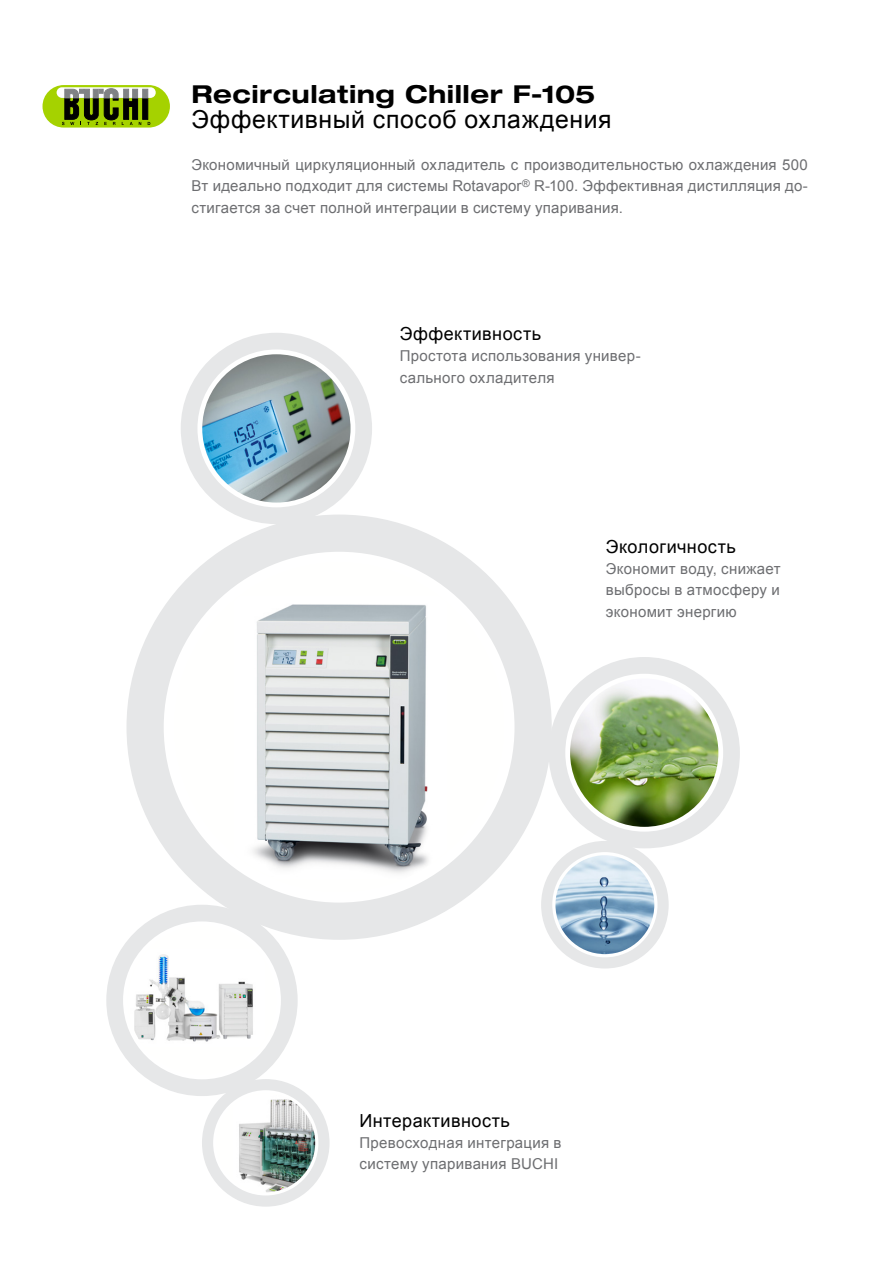
<style>
.page{position:relative;width:893px;height:1263px;background:#fff}
.page>*{position:absolute;margin:0;border:0;box-sizing:border-box;transform-origin:0 0}
.RU_Cover_Subline{font:24.75px "Arial";letter-spacing:.025em;color:#000}
.RU_Cover_Headline{font:700 expanded 24.75px "Helvetica Neue LT Std";letter-spacing:.02em;color:#000}
.RU_Title{font:18px "Arial";letter-spacing:.025em;color:#000}
.RU_Body_text_justifi{font:15px/21.3px "Arial";letter-spacing:.015em;color:#6d6e71;text-align:justify}
.RU_Body_text_left{font:15px/21.3px "Arial";letter-spacing:.02em;color:#6d6e71}
</style>
<div class="page">
<div style="left:43px;top:85px;width:127px;height:43px;background:#a5d200;border-radius:21px"></div>
<div style="left:143px;top:89px;width:5px;height:30px;background:#000;border:1px solid #000"></div>
<svg style="left:57px;top:87px;width:99px;height:11px"></svg>
<div style="left:143px;top:89px;width:5px;height:9px;background:#808285"></div>
<svg style="left:62px;top:89px;width:79px;height:36px"></svg>
<div style="left:126px;top:514px;width:426px;height:426px;background:#e6e7e8;border-radius:50%"></div>
<div style="left:164px;top:552px;width:350px;height:350px;background:#fff;border-radius:50%"></div>
<img style="left:234px;top:604px;width:214px;height:275px">
<div style="left:181px;top:333px;width:191px;height:191px;background:#e6e7e8;border-radius:50%"></div>
<div style="left:197px;top:349px;width:158px;height:158px;background:#fff;border-radius:50%"></div>
<img style="left:202px;top:354px;width:149px;height:149px;border-radius:74px">
<div style="left:541px;top:841px;width:128px;height:127px;background:#e6e7e8;border-radius:50%"></div>
<div style="left:552px;top:852px;width:105px;height:105px;background:#fff;border-radius:50%"></div>
<img style="left:555px;top:855px;width:99px;height:99px;border-radius:49px">
<div style="left:549px;top:657px;width:191px;height:191px;background:#e6e7e8;border-radius:50%"></div>
<div style="left:565px;top:674px;width:158px;height:158px;background:#fff;border-radius:50%"></div>
<img style="left:570px;top:678px;width:148px;height:149px;border-radius:74px">
<div style="left:106px;top:905px;width:192px;height:191px;background:#e6e7e8;border-radius:50%"></div>
<div style="left:123px;top:921px;width:158px;height:158px;background:#fff;border-radius:50%"></div>
<img style="left:128px;top:948px;width:138px;height:94px">
<div style="left:202px;top:1079px;width:128px;height:127px;background:#e6e7e8;border-radius:50%"></div>
<div style="left:213px;top:1090px;width:105px;height:105px;background:#fff;border-radius:50%"></div>
<img style="left:232px;top:1093px;width:83px;height:99px">
<p class="RU_Cover_Headline" style="left:192px;top:78px;width:405px">Recirculating Chiller F-105</p>
<p class="RU_Cover_Subline" style="left:192px;top:103px;width:421px">Эффективный способ охлаждения</p>
<p class="RU_Body_text_justifi" style="left:192px;top:154px;width:618px">Экономичный циркуляционный охладитель с производительностью охлаждения 500<br>Вт идеально подходит для системы Rotavapor<sup>®</sup> R-100. Эффективная дистилляция до&shy;стигается за счет полной интеграции в систему упаривания.</p>
<p class="RU_Title" style="left:400px;top:322px;width:143px">Эффективность</p>
<p class="RU_Body_text_left" style="left:400px;top:346px;width:243px">Простота использования универ&shy;сального охладителя</p>
<p class="RU_Title" style="left:606px;top:535px;width:131px">Экологичность</p>
<p class="RU_Body_text_left" style="left:606px;top:558px;width:176px;text-align:justify">Экономит воду, снижает выбросы в атмосферу и экономит энергию</p>
<p class="RU_Title" style="left:360px;top:1109px;width:152px">Интерактивность</p>
<p class="RU_Body_text_left" style="left:360px;top:1132px;width:203px">Превосходная интеграция в систему упаривания BUCHI</p>
</div>
